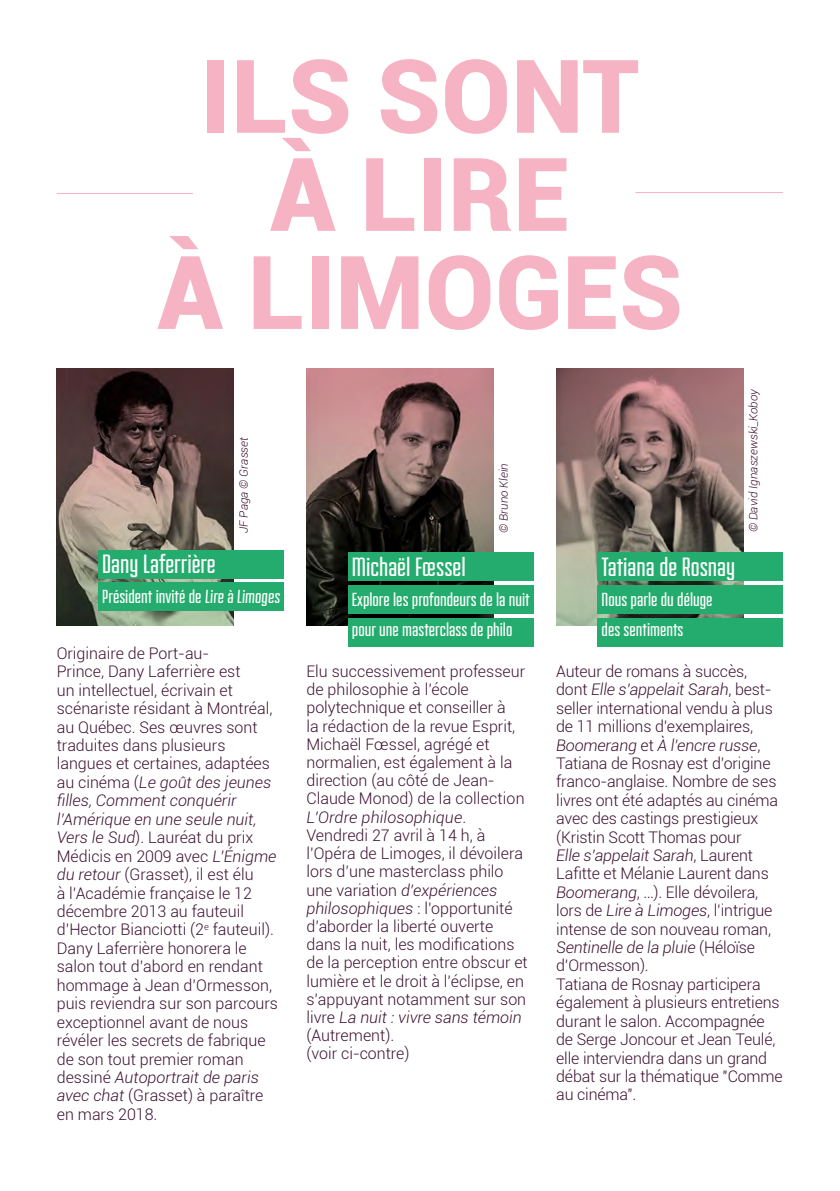
<style>
.page{position:relative;width:840px;height:1191px;background:#fff}
.page>*{position:absolute;margin:0;border:0;box-sizing:border-box;transform-origin:0 0}
.t1{font:900 102px/98px "Roboto";color:#f5b3c4;text-align:center}
.t2{font:28px "Fairview";color:#fff}
.t3{font:20px/30px "Fairview";color:#fff}
.t4{font:300 16px/18.4px "Roboto";color:#3c1130}
.t5{font:italic 300 11.6px "Roboto";color:#3c1130}
.s1{font-style:italic}
</style>
<div class="page">
<img style="left:57px;top:369px;width:177px;height:256px">
<hr style="left:635px;top:192px;width:147px;height:1px;background:#f5b3c4">
<hr style="left:57px;top:193px;width:136px;height:1px;background:#f5b3c4">
<img style="left:306px;top:369px;width:187px;height:256px">
<img style="left:556px;top:369px;width:187px;height:256px">
<div style="left:98px;top:550px;width:185px;height:28px;background:#24ac6e"></div>
<div style="left:347px;top:552px;width:186px;height:29px;background:#24ac6e"></div>
<div style="left:597px;top:552px;width:185px;height:29px;background:#24ac6e"></div>
<div style="left:347px;top:618px;width:186px;height:28px;background:#24ac6e"></div>
<div style="left:597px;top:618px;width:185px;height:28px;background:#24ac6e"></div>
<div style="left:98px;top:583px;width:185px;height:28px;background:#24ac6e"></div>
<div style="left:347px;top:585px;width:186px;height:28px;background:#24ac6e"></div>
<div style="left:597px;top:585px;width:185px;height:28px;background:#24ac6e"></div>
<h1 class="t1" style="left:157px;top:43px;width:526px">ILS SONT<br>À LIRE<br>À LIMOGES</h1>
<p class="t5" style="left:235px;top:533px;width:98px;rotate:-90deg">JF Paga © Grasset</p>
<p class="t5" style="left:495px;top:533px;width:71px;rotate:-90deg">© Bruno Klein</p>
<p class="t5" style="left:745px;top:532px;width:145px;rotate:-90deg">© David Ignaszewski_Koboy</p>
<h2 class="t2" style="left:102px;top:550px;width:115px">Dany Laferrière</h2>
<p class="t3" style="left:102px;top:582px;width:181px">Président invité de Lire à Limoges</p>
<p class="t4" style="left:57px;top:643px;width:223px">Originaire de Port-au-<br>Prince, Dany Laferrière est<br>un intellectuel, écrivain et scénariste résidant à Montréal, au Québec. Ses œuvres sont traduites dans plusieurs langues et certaines, adaptées au cinéma (<span class="s1">Le goût des jeunes filles, Comment conquérir l’Amérique en une seule nuit,<br>Vers le Sud</span>). Lauréat du prix<br>Médicis en 2009 avec <span class="s1">L’Énigme du retour</span> (Grasset), il est élu<br>à l’Académie française le 12 décembre 2013 au fauteuil d’Hector Bianciotti (2<sup>e</sup> fauteuil).<br>Dany Laferrière honorera le salon tout d’abord en rendant hommage à Jean d’Ormesson, puis reviendra sur son parcours exceptionnel avant de nous révéler les secrets de fabrique de son tout premier roman dessiné <span class="s1">Autoportrait de paris avec chat</span> (Grasset) à paraître en mars 2018.</p>
<h2 class="t2" style="left:351px;top:552px;width:115px">Michaël Fœssel</h2>
<p class="t3" style="left:351px;top:584px;width:179px">Explore les profondeurs de la nuit pour une masterclass de philo</p>
<p class="t4" style="left:306px;top:661px;width:223px">Elu successivement professeur de philosophie à l’école polytechnique et conseiller à<br>la rédaction de la revue Esprit,<br>Michaël Fœssel, agrégé et normalien, est également à la direction (au côté de Jean-<br>Claude Monod) de la collection<br><span class="s1">L’Ordre philosophique</span>.<br>Vendredi 27 avril à 14 h, à l’Opéra de Limoges, il dévoilera lors d’une masterclass philo une variation <span class="s1">d’expériences philosophiques</span> : l’opportunité d’aborder la liberté ouverte dans la nuit, les modifications de la perception entre obscur et lumière et le droit à l’éclipse, en s’appuyant notamment sur son livre <span class="s1">La nuit : vivre sans témoin </span>(Autrement).<br>(voir ci-contre)</p>
<h2 class="t2" style="left:601px;top:552px;width:135px">Tatiana de Rosnay</h2>
<p class="t3" style="left:601px;top:584px;width:112px">Nous parle du déluge des sentiments</p>
<p class="t4" style="left:556px;top:661px;width:228px">Auteur de romans à succès,<br>dont <span class="s1">Elle s’appelait Sarah</span>, best&shy;seller international vendu à plus de 11 millions d’exemplaires,<br><span class="s1">Boomerang</span> et <span class="s1">À l’encre russe</span>,<br>Tatiana de Rosnay est d’origine franco-anglaise. Nombre de ses livres ont été adaptés au cinéma avec des castings prestigieux (Kristin Scott Thomas pour<br><span class="s1">Elle s’appelait Sarah</span>, Laurent<br>Lafitte et Mélanie Laurent dans<br><span class="s1">Boomerang</span>, …). Elle dévoilera, lors de <span class="s1">Lire à Limoges</span>, l’intrigue intense de son nouveau roman,<br><span class="s1">Sentinelle de la pluie</span> (Héloïse d’Ormesson).<br>Tatiana de Rosnay participera également à plusieurs entretiens durant le salon. Accompagnée de Serge Joncour et Jean Teulé, elle interviendra dans un grand débat sur la thématique "Comme au cinéma".</p>
</div>
